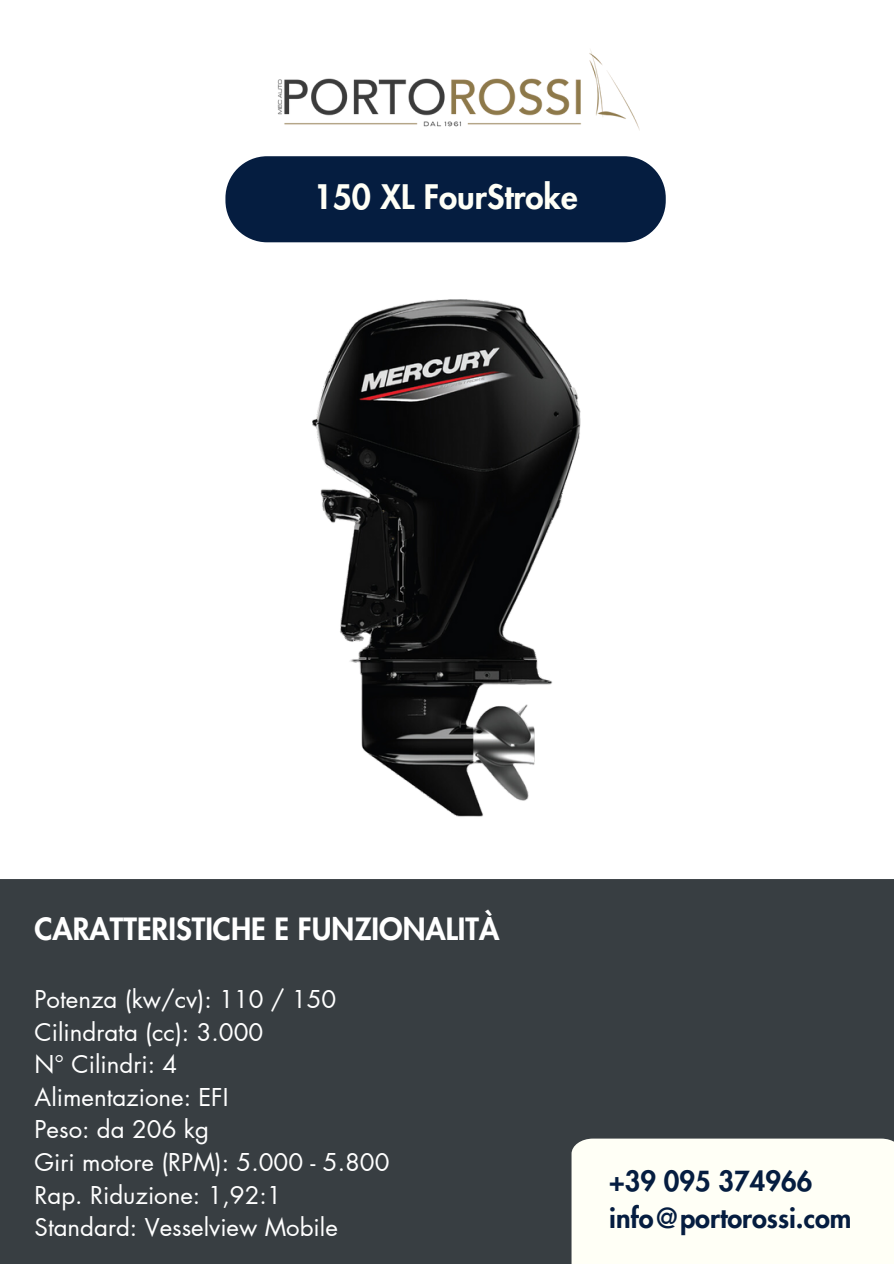
<style>
.page{position:relative;width:894px;height:1264px;background:#fff}
.page>*{position:absolute;margin:0;border:0;box-sizing:border-box;transform-origin:0 0}
.t1{font:800 33px "Futura LT Pro";color:#fffff6}
.t2{font:800 30px "Futura LT Pro";color:#fff}
.t3{font:800 27px/37.2px "Futura LT Pro";color:#051d40}
.t4{font:24px "Futura LT Pro";color:#fff}
</style>
<div class="page">
<div style="left:0;top:879px;width:893px;height:384px;background:#383e42"></div>
<div style="left:225px;top:156px;width:440px;height:86px;background:#051d40;border-radius:42px"></div>
<img style="left:313px;top:300px;width:267px;height:517px">
<div style="left:571px;top:1138px;width:322px;height:125px;background:#fffff6"></div>
<img style="left:278px;top:49px;width:361px;height:80px">
<p class="t1" style="left:313px;top:182px;width:265px">150 XL FourStroke</p>
<h2 class="t2" style="left:35px;top:915px;width:466px">CARATTERISTICHE E FUNZIONALITÀ</h2>
<p class="t4" style="left:35px;top:988px;width:303px">Potenza (kw/cv): 110 / 150</p>
<h1 class="t4" style="left:35px;top:1020px;width:230px">Cilindrata (cc): 3.000</h1>
<p class="t4" style="left:35px;top:1053px;width:144px">N° Cilindri: 4</p>
<p class="t4" style="left:35px;top:1085px;width:195px">Alimentazione: EFI</p>
<p class="t4" style="left:35px;top:1118px;width:176px">Peso: da 206 kg</p>
<p class="t4" style="left:35px;top:1151px;width:356px">Giri motore (RPM): 5.000 - 5.800</p>
<p class="t4" style="left:35px;top:1183px;width:248px">Rap. Riduzione: 1,92:1</p>
<p class="t4" style="left:35px;top:1216px;width:305px">Standard: Vesselview Mobile</p>
<p class="t3" style="left:609px;top:1163px;width:244px">+39 095 374966 info@portorossi.com</p>
</div>
